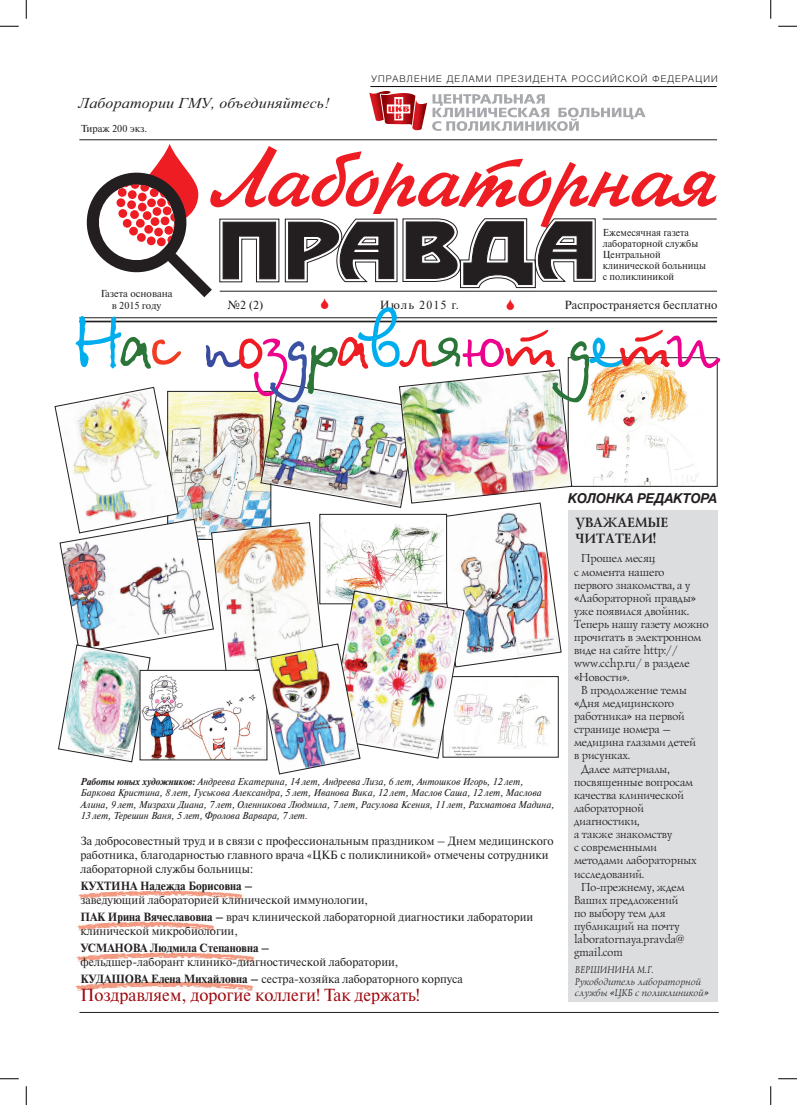
<style>
.page{position:relative;width:797px;height:1105px;background:#fff}
.page>*{position:absolute;margin:0;border:0;box-sizing:border-box;transform-origin:0 0}
.t1{font:88.5px "Zhikharev C";color:#ee1d23}
.t2{font:77.5px "Betina Script C";letter-spacing:-.05em;color:#ee1d23}
.t3{font:17.5px "Newton C";color:#9d070d}
.t4{font:italic 15.12px "Times New Roman";letter-spacing:.015em;color:#231f20;scale:1.05 1}
.t5{font:700 13.75px/16.2px "Lazurski C";color:#231f20}
.t6{font:13.75px "Helvetica 7 Bold Italic";color:#231f20;scale:.94 1}
.t7{font:11.88px "Lazurski C";color:#231f20}
.t8{font:11.88px/13.8px "Newton C";color:#231f20}
.t9{font:700 11.88px "Newton C";color:#231f20}
.t10{font:11.75px "Newton C";color:#231f20}
.t11{font:10.12px/11px "Newton C";color:#231f20;scale:.95 1}
.t12{font:10.12px/12.1px "Newton C";color:#231f20;text-align:center}
.t13{font:italic 10px/11.2px "Newton C";color:#231f20}
.t14{font:italic 10px/11.2px "Lazurski C";color:#231f20}
.t15{font:9.25px "Helvetica 4 Light";letter-spacing:.125em;color:#231f20}
.s1{color:#00aeef}
.s2{color:#2c7539}
.s3{color:#ef3c22}
.s4{color:#394a9f}
.s5{color:#ed028c}
.s6{color:#3a53a3}
.s7{font-weight:700}
.s8{color:#9d070d}
</style>
<div class="page">
<img style="left:75px;top:981px;width:179px;height:10px">
<img style="left:76px;top:952px;width:179px;height:10px">
<img style="left:78px;top:890px;width:165px;height:9px">
<img style="left:77px;top:921px;width:137px;height:10px">
<hr style="left:79px;top:140px;width:638px;height:1px;background:#231f20">
<svg style="left:141px;top:144px;width:57px;height:79px"></svg>
<svg style="left:86px;top:168px;width:126px;height:129px"></svg>
<div style="left:116px;top:198px;width:9px;height:9px;background:#ee1d23;border-radius:50%"></div>
<div style="left:127px;top:200px;width:9px;height:9px;background:#ee1d23;border-radius:50%"></div>
<div style="left:138px;top:203px;width:9px;height:8px;background:#ee1d23;border-radius:50%"></div>
<div style="left:147px;top:198px;width:9px;height:9px;background:#ee1d23;border-radius:50%"></div>
<div style="left:118px;top:209px;width:9px;height:9px;background:#ee1d23;border-radius:50%"></div>
<div style="left:161px;top:216px;width:8px;height:9px;background:#ee1d23;border-radius:50%"></div>
<div style="left:153px;top:207px;width:8px;height:9px;background:#ee1d23;border-radius:50%"></div>
<div style="left:143px;top:211px;width:8px;height:9px;background:#ee1d23;border-radius:50%"></div>
<svg style="left:167px;top:235px;width:9px;height:9px"></svg>
<div style="left:123px;top:219px;width:9px;height:9px;background:#ee1d23;border-radius:50%"></div>
<div style="left:130px;top:210px;width:9px;height:9px;background:#ee1d23;border-radius:50%"></div>
<div style="left:136px;top:219px;width:9px;height:9px;background:#ee1d23;border-radius:50%"></div>
<div style="left:151px;top:217px;width:8px;height:9px;background:#ee1d23;border-radius:50%"></div>
<div style="left:164px;top:226px;width:9px;height:9px;background:#ee1d23;border-radius:50%"></div>
<div style="left:129px;top:227px;width:9px;height:8px;background:#ee1d23;border-radius:50%"></div>
<div style="left:137px;top:233px;width:9px;height:9px;background:#ee1d23;border-radius:50%"></div>
<div style="left:144px;top:225px;width:9px;height:9px;background:#ee1d23;border-radius:50%"></div>
<div style="left:154px;top:228px;width:9px;height:8px;background:#ee1d23;border-radius:50%"></div>
<div style="left:147px;top:236px;width:9px;height:9px;background:#ee1d23;border-radius:50%"></div>
<div style="left:157px;top:237px;width:9px;height:9px;background:#ee1d23;border-radius:50%"></div>
<svg style="left:219px;top:218px;width:377px;height:71px"></svg>
<hr style="left:79px;top:318px;width:638px;height:1px;background:#231f20">
<hr style="left:79px;top:321px;width:638px;height:1px;background:#231f20">
<hr style="left:220px;top:291px;width:497px;height:1px;background:#231f20">
<hr style="left:602px;top:219px;width:114px;height:1px;background:#231f20">
<hr style="left:370px;top:86px;width:346px;height:1px;background:#040503">
<svg style="left:369px;top:91px;width:276px;height:40px"></svg>
<div style="left:568px;top:510px;width:149px;height:491px;background:#dcdddf"></div>
<hr style="left:79px;top:1012px;width:639px;height:1px;background:#231f20">
<img style="left:587px;top:360px;width:112px;height:124px">
<img style="left:55px;top:370px;width:517px;height:404px">
<svg style="left:0;top:25px;width:19px;height:2px"></svg>
<svg style="left:778px;top:25px;width:19px;height:2px"></svg>
<svg style="left:0;top:1078px;width:19px;height:1px"></svg>
<svg style="left:778px;top:1078px;width:19px;height:1px"></svg>
<svg style="left:25px;top:0;width:2px;height:19px"></svg>
<svg style="left:25px;top:1086px;width:2px;height:19px"></svg>
<svg style="left:770px;top:0;width:1px;height:19px"></svg>
<svg style="left:770px;top:1086px;width:1px;height:19px"></svg>
<p class="t4" style="left:78px;top:92px;width:241px">Лаборатории ГМУ, объединяйтесь!</p>
<p class="t12" style="left:81px;top:123px;width:68px">Тираж 200 экз.</p>
<p class="t15" style="left:371px;top:73px;width:348px">УПРАВЛЕНИЕ ДЕЛАМИ ПРЕЗИДЕНТА РОССИЙСКОЙ ФЕДЕРАЦИИ</p>
<h1 class="t1" style="left:209px;top:131px;width:507px">Лабораторная</h1>
<p class="t11" style="left:603px;top:227px;width:110px">Ежемесячная газета лабораторной службы<br>Центральной клинической больницы с поликлиникой</p>
<p class="t12" style="left:101px;top:288px;width:73px">Газета основана в 2015 году</p>
<p class="t10" style="left:227px;top:298px;width:38px">№2 (2)</p>
<p class="t10" style="left:380px;top:298px;width:81px">Июль 2015 г.</p>
<p class="t10" style="left:564px;top:298px;width:154px">Распространяется бесплатно</p>
<h2 class="t2" style="left:72px;top:295px;width:647px"><span class="s1">Н</span><span class="s2">а</span><span class="s3">с</span> <span class="s4">п</span>о<span class="s5">з</span><span class="s6">д</span><span class="s2">р</span>а<span class="s1">в</span>л<span class="s2">я</span><span class="s5">ю</span>т <span class="s2">д</span><span class="s1">е</span>т<span class="s5">и</span></h2>
<p class="t6" style="left:568px;top:491px;width:160px">КОЛОНКА РЕДАКТОРА</p>
<p class="t13" style="left:80px;top:776px;width:475px"><span class="s7">Работы юных художников:</span> Андреева Екатерина, 14 лет, Андреева Лиза, 6 лет, Антошков Игорь, 12 лет, Баркова Кристина, 8 лет, Гуськова Александра, 5 лет, Иванова Вика, 12 лет, Маслов Саша, 12 лет, Маслова Алина, 9 лет, Мизрахи Диана, 7 лет, Оленникова Людмила, 7 лет, Расулова Ксения, 11 лет, Рахматова Мадина, 13 лет, Терешин Ваня, 5 лет, Фролова Варвара, 7 лет<span class="s8">.</span></p>
<p class="t8" style="left:80px;top:834px;width:475px">За добросовестный труд и в связи с профессиональным праздником – Днем медицинского работника, благодарностью главного врача «ЦКБ с поликлиникой» отмечены сотрудники лабораторной службы больницы:</p>
<p class="t9" style="left:80px;top:879px;width:174px">КУХТИНА Надежда Борисовна –</p>
<p class="t8" style="left:80px;top:891px;width:454px;line-height:17.2px">заведующий лабораторией клинической иммунологии,<br><span class="s7">ПАК Ирина Вячеславовна –</span> врач клинической лабораторной диагностики лаборатории</p>
<p class="t8" style="left:80px;top:924px;width:159px">клинической микробиологии,</p>
<p class="t9" style="left:80px;top:941px;width:190px">УСМАНОВА Людмила Степановна –</p>
<p class="t8" style="left:80px;top:953px;width:384px;line-height:17.2px">фельдшер-лаборант клинико-диагностической лаборатории,<br><span class="s7">КУДАШОВА Елена Михайловна –</span> сестра-хозяйка лабораторного корпуса</p>
<h3 class="t3" style="left:80px;top:985px;width:341px">Поздравляем, дорогие коллеги! Так держать!</h3>
<p class="t5" style="left:575px;top:514px;width:94px">УВАЖАЕМЫЕ<br>ЧИТАТЕЛИ!</p>
<p class="t7" style="left:580px;top:550px;width:76px">Прошел месяц</p>
<p class="t7" style="left:573px;top:564px;width:92px">с момента нашего</p>
<p class="t7" style="left:573px;top:577px;width:118px">первого знакомства, а у</p>
<p class="t7" style="left:573px;top:590px;width:124px">«Лабораторной правды»</p>
<p class="t7" style="left:573px;top:603px;width:116px">уже появился двойник.</p>
<p class="t7" style="left:573px;top:616px;width:136px">Теперь нашу газету можно</p>
<p class="t7" style="left:573px;top:629px;width:129px">прочитать в электронном</p>
<p class="t7" style="left:573px;top:642px;width:106px">виде на сайте http://</p>
<p class="t7" style="left:573px;top:655px;width:117px">www.cchp.ru/ в разделе</p>
<p class="t7" style="left:573px;top:669px;width:57px">«Новости».</p>
<p class="t7" style="left:580px;top:682px;width:107px">В продолжение темы</p>
<p class="t7" style="left:573px;top:695px;width:102px">«Дня медицинского</p>
<p class="t7" style="left:573px;top:708px;width:112px">работника» на первой</p>
<p class="t7" style="left:573px;top:721px;width:99px">странице номера –</p>
<p class="t7" style="left:573px;top:734px;width:123px">медицина глазами детей</p>
<p class="t7" style="left:573px;top:747px;width:57px">в рисунках.</p>
<p class="t7" style="left:580px;top:760px;width:90px">Далее материалы,</p>
<p class="t7" style="left:573px;top:774px;width:121px">посвященные вопросам</p>
<p class="t7" style="left:573px;top:787px;width:111px">качества клинической</p>
<p class="t7" style="left:573px;top:800px;width:71px">лабораторной</p>
<p class="t7" style="left:573px;top:813px;width:67px">диагностики,</p>
<p class="t7" style="left:573px;top:826px;width:100px">а также знакомству</p>
<p class="t7" style="left:573px;top:839px;width:85px">с современными</p>
<p class="t7" style="left:573px;top:852px;width:124px">методами лабораторных</p>
<p class="t7" style="left:573px;top:865px;width:71px">исследований.</p>
<p class="t7" style="left:580px;top:879px;width:105px">По-прежнему, ждем</p>
<p class="t7" style="left:573px;top:892px;width:106px">Ваших предложений</p>
<p class="t7" style="left:573px;top:905px;width:93px">по выбору тем для</p>
<p class="t7" style="left:573px;top:918px;width:107px">публикаций на почту</p>
<p class="t7" style="left:573px;top:931px;width:112px">laboratornaya.pravda@</p>
<p class="t7" style="left:573px;top:944px;width:50px">gmail.com</p>
<p class="t14" style="left:574px;top:964px;width:135px">ВЕРШИНИНА М.Г.<br>Руководитель лабораторной службы «ЦКБ с поликлиникой»</p>
</div>
